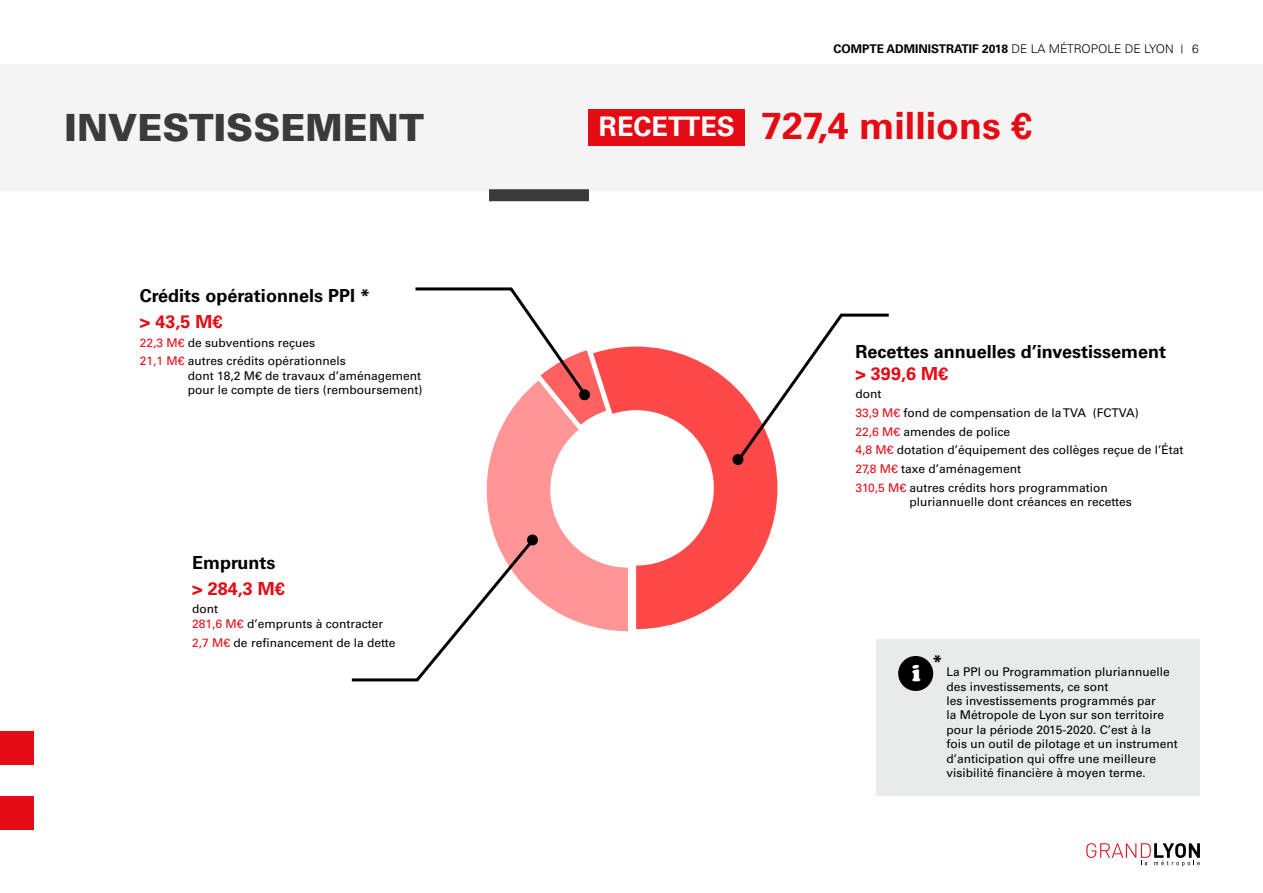
<style>
.page{position:relative;width:1263px;height:893px;background:#fff}
.page>*{position:absolute;margin:0;border:0;box-sizing:border-box;transform-origin:0 0}
.t1{font:900 37.5px "Univers LT Std";color:#3b3b3b}
.t2{font:700 37.5px "Univers LT Std";color:#e50b14}
.t3{font:700 27px "Univers LT Std";color:#fff}
.t4{font:900 24px "Cooper";color:#fff}
.t5{font:700 18px "Univers LT Std";color:#000}
.t6{font:700 18px "Univers LT Std";color:#e50b14}
.t7{font:12px/14.4px "Univers LT Std";color:#000}
.t8{font:700 12px "Univers LT Std";color:#000}
.t9{font:300 12px "Univers LT Std";color:#000}
.s1{font-weight:300}
.s2{color:#e50b14}
</style>
<div class="page">
<div style="left:0;top:732px;width:33px;height:33px;background:#e50b14"></div>
<div style="left:0;top:796px;width:33px;height:33px;background:#e50b14"></div>
<svg style="left:1086px;top:843px;width:114px;height:23px"></svg>
<svg style="left:628px;top:347px;width:149px;height:282px;fill:#ff4848"></svg>
<svg style="left:732px;top:454px;width:11px;height:11px"></svg>
<svg style="left:735px;top:313px;width:154px;height:150px"></svg>
<svg style="left:351px;top:287px;width:277px;height:395px"></svg>
<div style="left:527px;top:534px;width:11px;height:11px;background:#000;border-radius:50%"></div>
<div style="left:0;top:64px;width:1263px;height:126px;background:#f4f4f4"></div>
<div style="left:489px;top:189px;width:100px;height:12px;background:#3b3b3b"></div>
<div style="left:589px;top:109px;width:156px;height:36px;background:#e50b14"></div>
<div style="left:876px;top:639px;width:324px;height:156px;background:#e9eaea"></div>
<div style="left:898px;top:656px;width:35px;height:35px;background:#000;border-radius:50%"></div>
<p class="t8" style="left:833px;top:42px;width:342px">COMPTE ADMINISTRATIF 2018 <span class="s1">DE LA MÉTROPOLE DE LYON</span></p>
<p class="t9" style="left:1192px;top:42px;width:8px">6</p>
<p class="t1" style="left:65px;top:104px;width:361px">INVESTISSEMENT</p>
<p class="t3" style="left:599px;top:110px;width:137px">RECETTES</p>
<p class="t2" style="left:761px;top:104px;width:272px">727,4 millions €</p>
<p class="t5" style="left:140px;top:285px;width:232px">Crédits opérationnels PPI *</p>
<p class="t6" style="left:140px;top:311px;width:84px">&gt; 43,5 M€</p>
<p class="t7" style="left:140px;top:335px;width:177px"><span class="s2">22,3 M€</span> de subventions reçues</p>
<p class="t7" style="left:188px;top:354px;width:236px;text-indent:-48px"><span class="s2">21,1 M€</span> autres crédits opérationnels<br>dont 18,2 M€ de travaux d’aménagement pour le compte de tiers (remboursement)</p>
<p class="t5" style="left:192px;top:552px;width:85px">Emprunts</p>
<p class="t6" style="left:192px;top:578px;width:94px">&gt; 284,3 M€</p>
<p class="t7" style="left:192px;top:602px;width:27px">dont</p>
<p class="t7" style="left:192px;top:616px;width:192px"><span class="s2">281,6 M€</span> d’emprunts à contracter</p>
<p class="t7" style="left:192px;top:635px;width:205px"><span class="s2">2,7 M€</span> de refinancement de la dette</p>
<p class="t5" style="left:855px;top:341px;width:312px">Recettes annuelles d’investissement</p>
<p class="t6" style="left:855px;top:363px;width:94px">&gt; 399,6 M€</p>
<p class="t7" style="left:855px;top:387px;width:27px">dont</p>
<p class="t7" style="left:855px;top:406px;width:285px"><span class="s2">33,9 M€</span> fond de compensation de la TVA (FCTVA)</p>
<p class="t7" style="left:855px;top:424px;width:156px"><span class="s2">22,6 M€</span> amendes de police</p>
<p class="t7" style="left:855px;top:443px;width:330px"><span class="s2">4,8 M€</span> dotation d’équipement des collèges reçue de l’État</p>
<p class="t7" style="left:855px;top:462px;width:167px"><span class="s2">27,8 M€</span> taxe d’aménagement</p>
<p class="t7" style="left:909px;top:480px;width:224px;text-indent:-54px"><span class="s2">310,5 M€</span> autres crédits hors programmation pluriannuelle dont créances en recettes</p>
<h3 class="t4" style="left:912px;top:659px;width:10px">i</h3>
<p class="t5" style="left:932px;top:652px;width:12px">*</p>
<p class="t7" style="left:946px;top:665px;width:225px">La PPI ou Programmation pluriannuelle</p>
<p class="t7" style="left:946px;top:679px;width:163px">des investissements, ce sont</p>
<p class="t7" style="left:946px;top:694px;width:211px">les investissements programmés par</p>
<p class="t7" style="left:946px;top:708px;width:219px">la Métropole de Lyon sur son territoire</p>
<p class="t7" style="left:946px;top:722px;width:206px">pour la période 2015-2020. C’est à la</p>
<p class="t7" style="left:946px;top:737px;width:233px">fois un outil de pilotage et un instrument</p>
<p class="t7" style="left:946px;top:751px;width:211px">d’anticipation qui offre une meilleure</p>
<p class="t7" style="left:946px;top:766px;width:201px">visibilité financière à moyen terme.</p>
</div>
